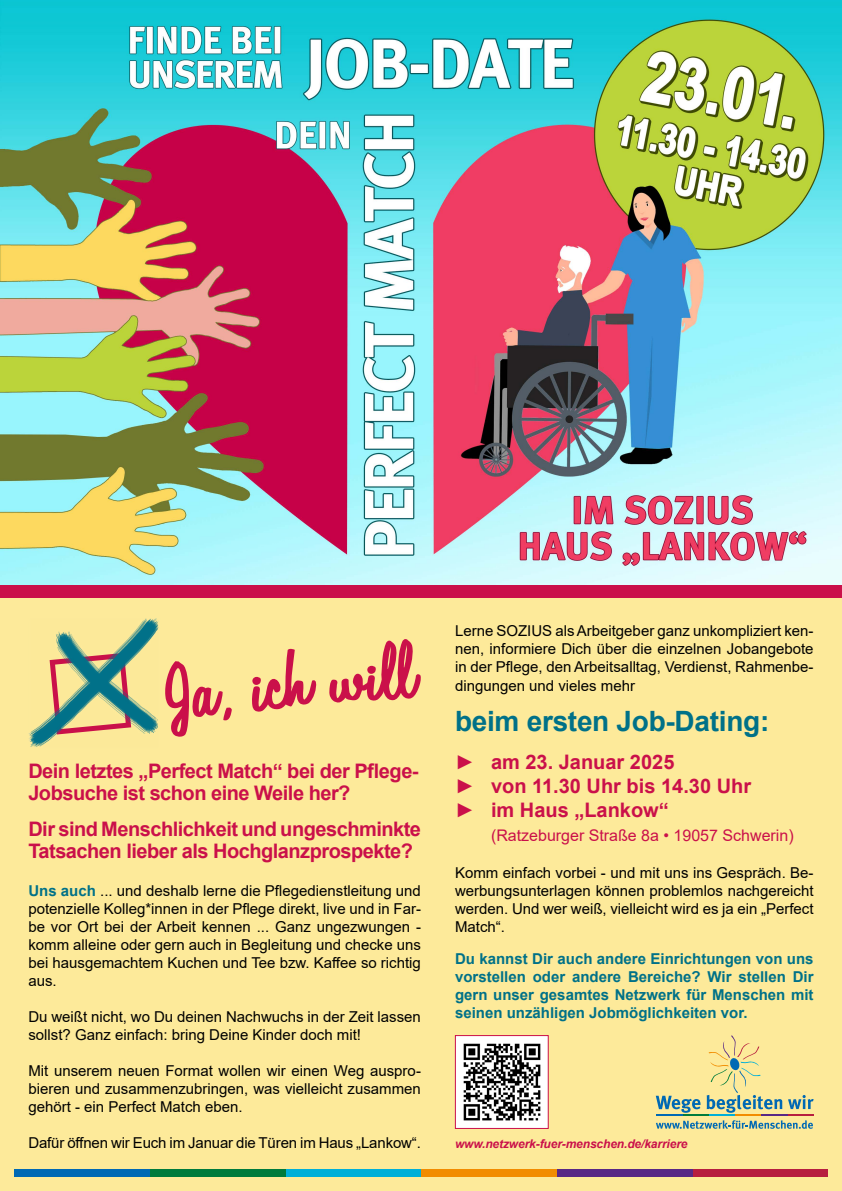
<style>
.page{position:relative;width:842px;height:1191px;background:#fff}
.page>*{position:absolute;margin:0;border:0;box-sizing:border-box;transform-origin:0 0}
.t1{font:60px "Automobile";color:#ca104a}
.t2{font:700 28px "Arial";letter-spacing:-.01em;color:#007188}
.t3{font:700 20px/22px "Arial";letter-spacing:-.025em;color:#ca104a}
.t4{font:700 20px/24px "Arial";color:#ca104a}
.t5{font:16px "Arial";color:#ca104a}
.t6{font:15px/18px "Arial";color:#000;text-align:justify}
.t7{font:700 15px/18px "Arial";color:#007188;text-align:justify}
.t8{font:italic 700 12px "Arial";letter-spacing:-.01em;color:#ca104a}
.s1{font-weight:700;color:#007188}
</style>
<div class="page">
<div style="left:0;top:586px;width:842px;height:605px;background:#fdea9a"></div>
<div style="left:692px;top:1169px;width:136px;height:7px;background:#b71e3f"></div>
<div style="left:557px;top:1169px;width:136px;height:7px;background:#582885"></div>
<div style="left:421px;top:1169px;width:136px;height:7px;background:#f28c00"></div>
<div style="left:286px;top:1169px;width:135px;height:7px;background:#00afd8"></div>
<div style="left:150px;top:1169px;width:136px;height:7px;background:#007b3c"></div>
<div style="left:14px;top:1169px;width:136px;height:7px;background:#0069b4"></div>
<img style="left:0;top:0;width:842px;height:585px">
<img style="left:28px;top:618px;width:131px;height:129px">
<svg style="left:656px;top:1035px;width:158px;height:93px"></svg>
<div style="left:455px;top:1035px;width:93px;height:93px;background:#fff"></div>
<img style="left:463px;top:1043px;width:78px;height:78px">
<div style="left:455px;top:1035px;width:94px;height:93px;border:1px solid #ca104a"></div>
<div style="left:0;top:585px;width:842px;height:12px;background:#ca104a"></div>
<h1 class="t1" style="left:160px;top:655px;width:252px;rotate:-5deg">Ja, ich will</h1>
<h3 class="t3" style="left:28px;top:760px;width:392px">Dein letztes „Perfect Match“ bei der Pflege-<br>Jobsuche ist schon eine Weile her?</h3>
<h3 class="t3" style="left:28px;top:818px;width:394px">Dir sind Menschlichkeit und ungeschminkte<br>Tatsachen lieber als Hochglanzprospekte?</h3>
<p class="t6" style="left:28px;top:881px;width:394px"><span class="s1">Uns auch</span> ... und deshalb lerne die Pflegedienstleitung und potenzielle Kolleg*innen in der Pflege direkt, live und in Far&shy;be vor Ort bei der Arbeit kennen ... Ganz ungezwungen - komm alleine oder gern auch in Begleitung und checke uns bei hausgemachtem Kuchen und Tee bzw. Kaffee so richtig aus.</p>
<p class="t6" style="left:28px;top:1007px;width:394px">Du weißt nicht, wo Du deinen Nachwuchs in der Zeit lassen sollst? Ganz einfach: bring Deine Kinder doch mit!</p>
<p class="t6" style="left:28px;top:1061px;width:394px">Mit unserem neuen Format wollen wir einen Weg auspro&shy;bieren und zusammenzubringen, was vielleicht zusammen gehört - ein Perfect Match eben.</p>
<p class="t6" style="left:28px;top:1133px;width:394px">Dafür öffnen wir Euch im Januar die Türen im Haus „Lankow“.</p>
<p class="t6" style="left:455px;top:621px;width:360px;line-height:18.4px">Lerne SOZIUS als Arbeitgeber ganz unkompliziert ken&shy;nen, informiere Dich über die einzelnen Jobangebote in der Pflege, den Arbeitsalltag, Verdienst, Rahmenbe&shy;dingungen und vieles mehr</p>
<h2 class="t2" style="left:455px;top:701px;width:316px">beim ersten Job-Dating:</h2>
<h3 class="t4" style="left:455px;top:749px;width:298px">► am 23. Januar 2025<br>► von 11.30 Uhr bis 14.30 Uhr ► im Haus „Lankow“</h3>
<p class="t5" style="left:491px;top:824px;width:304px">(Ratzeburger Straße 8a • 19057 Schwerin)</p>
<p class="t6" style="left:455px;top:863px;width:360px">Komm einfach vorbei - und mit uns ins Gespräch. Be&shy;werbungsunterlagen können problemlos nachgereicht werden. Und wer weiß, vielleicht wird es ja ein „Perfect Match“.</p>
<p class="t7" style="left:455px;top:949px;width:360px">Du kannst Dir auch andere Einrichtungen von uns vorstellen oder andere Bereiche? Wir stellen Dir gern unser gesamtes Netzwerk für Menschen mit seinen unzähligen Jobmöglichkeiten vor.</p>
<p class="t8" style="left:455px;top:1135px;width:234px">www.netzwerk-fuer-menschen.de/karriere</p>
</div>
